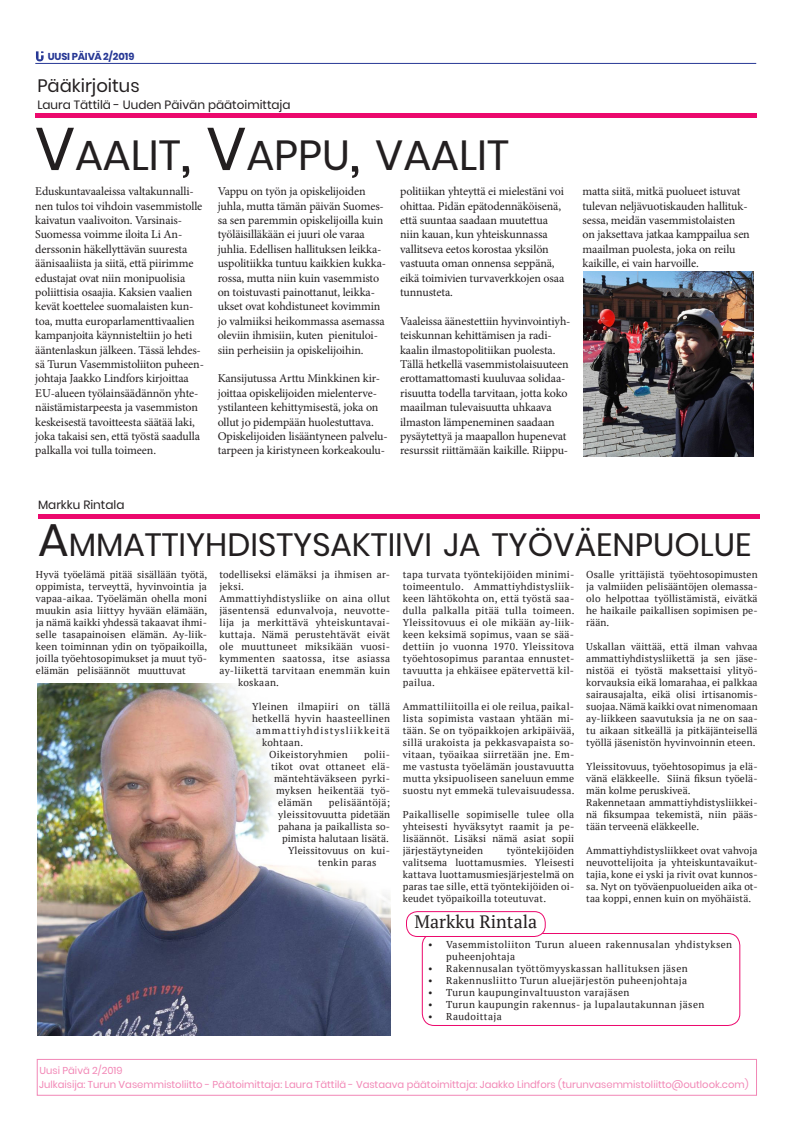
<style>
.page{position:relative;width:794px;height:1134px;background:#fff}
.page>*{position:absolute;margin:0;border:0;box-sizing:border-box;transform-origin:0 0}
.t1{font:42px "Poppins";color:#231f20}
.t2{font:32.2px "Poppins";color:#231f20}
.t3{font:18px "PT Serif";color:#231f20}
.t4{font:18px "Poppins";color:#231f20}
.t5{font:12px/14.4px "Minion Pro";letter-spacing:-.01em;color:#231f20}
.t6{font:12px "Poppins";color:#231f20}
.t7{font:10px/12px "PT Serif";letter-spacing:.03em;color:#231f20;text-align:justify}
.t8{font:10px/12px "PT Serif";letter-spacing:.01em;color:#231f20}
.t9{font:10px "Poppins";color:#f287b6}
.t10{font:10px "PT Serif";letter-spacing:.1em;color:#231f20}
.t11{font:700 10px "Poppins";letter-spacing:-.01em;color:#273895}
.s1{font-size:60px}
.s2{font-size:46px}
</style>
<div class="page">
<img style="left:38px;top:683px;width:353px;height:352px">
<hr style="left:35px;top:63px;width:721px;height:1px;background:#273895">
<svg style="left:36px;top:51px;width:8px;height:10px"></svg>
<hr style="left:36px;top:114px;width:721px;height:4px;background:#ec096d">
<hr style="left:39px;top:515px;width:721px;height:4px;background:#ec096d">
<img style="left:583px;top:271px;width:170px;height:185px">
<div style="left:422px;top:933px;width:318px;height:93px;border:1px solid #ec096d;border-radius:12px"></div>
<div style="left:406px;top:912px;width:139px;height:24px;background:#fff;border-radius:11px"></div>
<div style="left:406px;top:911px;width:140px;height:26px;border:1px solid #ec096d;border-radius:11px"></div>
<div style="left:37px;top:1059px;width:720px;height:37px;border:1px solid #f287b6"></div>
<p class="t11" style="left:48px;top:51px;width:7px">UUSI</p>
<p class="t11" style="left:72px;top:51px;width:64px">PÄIVÄ 2/2019</p>
<h3 class="t4" style="left:37px;top:75px;width:104px">Pääkirjoitus</h3>
<p class="t6" style="left:37px;top:98px;width:255px">Laura Tättilä - Uuden Päivän päätoimittaja</p>
<h1 class="t1" style="left:35px;top:131px;width:476px"><span class="s1">V</span>AALIT<span class="s1">, V</span>APPU<span class="s1">,</span> VAALIT</h1>
<p class="t5" style="left:35px;top:184px;width:170px">Eduskuntavaaleissa valtakunnalli&shy;nen tulos toi vihdoin vasemmistolle kaivatun vaalivoiton. Varsinais-Suomessa voimme iloita Li An&shy;derssonin häkellyttävän suuresta äänisaaliista ja siitä, että piirimme edustajat ovat niin monipuolisia poliittisia osaajia. Kaksien vaalien kevät koettelee suomalaisten kun&shy;toa, mutta europarlamenttivaalien kampanjoita käynnisteltiin jo heti ääntenlaskun jälkeen. Tässä lehdes&shy;sä Turun Vasemmistoliiton puheen&shy;johtaja Jaakko Lindfors kirjoittaa EU-alueen työlainsäädännön yhte&shy;näistämistarpeesta ja vasemmiston keskeisestä tavoitteesta säätää laki, joka takaisi sen, että työstä saadulla palkalla voi tulla toimeen.</p>
<p class="t5" style="left:218px;top:184px;width:170px">Vappu on työn ja opiskelijoiden juhla, mutta tämän päivän Suomes&shy;sa sen paremmin opiskelijoilla kuin työläisilläkään ei juuri ole varaa juhlia. Edellisen hallituksen leikka&shy;uspolitiikka tuntuu kaikkien kukka&shy;rossa, mutta niin kuin vasemmisto on toistuvasti painottanut, leikka&shy;ukset ovat kohdistuneet kovimmin jo valmiiksi heikommassa asemassa oleviin ihmisiin, kuten pienituloi&shy;siin perheisiin ja opiskelijoihin.</p>
<p class="t5" style="left:218px;top:371px;width:171px">Kansijutussa Arttu Minkkinen kir&shy;joittaa opiskelijoiden mielenterve&shy;ystilanteen kehittymisestä, joka on ollut jo pidempään huolestuttava.<br>Opiskelijoiden lisääntyneen palvelu&shy;tarpeen ja kiristyneen korkeakoulu-</p>
<p class="t5" style="left:400px;top:184px;width:166px">politiikan yhteyttä ei mielestäni voi ohittaa. Pidän epätodennäköisenä, että suuntaa saadaan muutettua niin kauan, kun yhteiskunnassa vallitseva eetos korostaa yksilön vastuuta oman onnensa seppänä, eikä toimivien turvaverkkojen osaa tunnusteta.</p>
<p class="t5" style="left:400px;top:314px;width:172px">Vaaleissa äänestettiin hyvinvointiyh&shy;teiskunnan kehittämisen ja radi&shy;kaalin ilmastopolitiikan puolesta.<br>Tällä hetkellä vasemmistolaisuuteen erottamattomasti kuuluvaa solidaa&shy;risuutta todella tarvitaan, jotta koko maailman tulevaisuutta uhkaava ilmaston lämpeneminen saadaan pysäytettyä ja maapallon hupenevat resurssit riittämään kaikille. Riippu-</p>
<p class="t5" style="left:582px;top:184px;width:169px">matta siitä, mitkä puolueet istuvat tulevan neljävuotiskauden hallituk&shy;sessa, meidän vasemmistolaisten on jaksettava jatkaa kamppailua sen maailman puolesta, joka on reilu kaikille, ei vain harvoille.</p>
<p class="t6" style="left:38px;top:498px;width:88px">Markku Rintala</p>
<h2 class="t2" style="left:38px;top:526px;width:715px"><span class="s2">A</span>MMATTIYHDISTYSAKTIIVI JA TYÖVÄENPUOLUE</h2>
<p class="t7" style="left:36px;top:568px;width:173px">Hyvä työelämä pitää sisällään työtä, oppimista, terveyttä, hyvinvointia ja vapaa-aikaa. Työelämän ohella moni muukin asia liittyy hyvään elämään, ja nämä kaikki yhdessä takaavat ihmi&shy;selle tasapainoisen elämän. Ay-liik&shy;keen toiminnan ydin on työpaikoilla, joilla työehtosopimukset ja muut työ&shy;elämän pelisäännöt muuttuvat</p>
<p class="t7" style="left:219px;top:568px;width:172px">todelliseksi elämäksi ja ihmisen ar-</p>
<p class="t7" style="left:219px;top:580px;width:26px">jeksi.</p>
<p class="t7" style="left:219px;top:592px;width:172px">Ammattiyhdistysliike on aina ollut</p>
<p class="t7" style="left:219px;top:604px;width:172px">jäsentensä edunvalvoja, neuvotte-</p>
<p class="t7" style="left:219px;top:616px;width:172px">lija ja merkittävä yhteiskuntavai-</p>
<p class="t7" style="left:219px;top:628px;width:172px">kuttaja. Nämä perustehtävät eivät</p>
<p class="t7" style="left:219px;top:640px;width:172px">ole muuttuneet miksikään vuosi-</p>
<p class="t7" style="left:219px;top:652px;width:172px">kymmenten saatossa, itse asiassa</p>
<p class="t7" style="left:219px;top:664px;width:172px">ay-liikettä tarvitaan enemmän kuin</p>
<p class="t7" style="left:238px;top:676px;width:42px">koskaan.</p>
<p class="t7" style="left:252px;top:700px;width:140px">Yleinen ilmapiiri on tällä</p>
<p class="t7" style="left:252px;top:712px;width:139px">hetkellä hyvin haasteellinen</p>
<p class="t10" style="left:256px;top:724px;width:135px">ammattiyhdistysliikkeitä</p>
<p class="t7" style="left:262px;top:736px;width:43px">kohtaan.</p>
<p class="t7" style="left:269px;top:748px;width:80px">Oikeistoryhmien</p>
<p class="t7" style="left:364px;top:748px;width:27px">polii-</p>
<p class="t7" style="left:271px;top:760px;width:120px">tikot ovat ottaneet elä-</p>
<p class="t7" style="left:274px;top:772px;width:117px">mäntehtäväkseen pyrki-</p>
<p class="t7" style="left:276px;top:784px;width:115px">myksen heikentää työ-</p>
<p class="t7" style="left:278px;top:796px;width:36px">elämän</p>
<p class="t7" style="left:329px;top:796px;width:63px">pelisääntöjä;</p>
<p class="t8" style="left:278px;top:808px;width:114px">yleissitovuutta pidetään</p>
<p class="t8" style="left:278px;top:820px;width:113px">pahana ja paikallista so-</p>
<p class="t8" style="left:282px;top:832px;width:108px">pimista halutaan lisätä.</p>
<p class="t8" style="left:288px;top:844px;width:103px">Yleissitovuus on kui-</p>
<p class="t7" style="left:318px;top:856px;width:60px">tenkin paras</p>
<p class="t7" style="left:403px;top:568px;width:173px">tapa turvata työntekijöiden minimi&shy;toimeentulo. Ammattiyhdistysliik&shy;keen lähtökohta on, että työstä saa&shy;dulla palkalla pitää tulla toimeen.<br>Yleissitovuus ei ole mikään ay-liik&shy;keen keksimä sopimus, vaan se sää&shy;dettiin jo vuonna 1970. Yleissitova työehtosopimus parantaa ennustet&shy;tavuutta ja ehkäisee epätervettä kil&shy;pailua.</p>
<p class="t7" style="left:403px;top:700px;width:173px">Ammattiliitoilla ei ole reilua, paikal&shy;lista sopimista vastaan yhtään mi&shy;tään. Se on työpaikkojen arkipäivää, sillä urakoista ja pekkasvapaista so&shy;vitaan, työaikaa siirretään jne. Em&shy;me vastusta työelämän joustavuutta mutta yksipuoliseen saneluun emme suostu nyt emmekä tulevaisuudessa.</p>
<p class="t7" style="left:403px;top:808px;width:173px">Paikalliselle sopimiselle tulee olla yhteisesti hyväksytyt raamit ja pe&shy;lisäännöt. Lisäksi nämä asiat sopii järjestäytyneiden</p>
<p class="t7" style="left:403px;top:844px;width:173px;text-indent:104px">työntekijöiden valitsema luottamusmies. Yleisesti kattava luottamusmiesjärjestelmä on paras tae sille, että työntekijöiden oi&shy;keudet työpaikoilla toteutuvat.</p>
<h3 class="t3" style="left:414px;top:910px;width:124px">Markku Rintala</h3>
<p class="t7" style="left:586px;top:568px;width:173px">Osalle yrittäjistä työehtosopimusten ja valmiiden pelisääntöjen olemassa&shy;olo helpottaa työllistämistä, eivätkä he haikaile paikallisen sopimisen pe&shy;rään.</p>
<p class="t7" style="left:586px;top:640px;width:173px">Uskallan väittää, että ilman vahvaa ammattiyhdistysliikettä ja sen jäse&shy;nistöä ei työstä maksettaisi ylityö&shy;korvauksia eikä lomarahaa, ei palkkaa sairausajalta, eikä olisi irtisanomis&shy;suojaa. Nämä kaikki ovat nimenomaan ay-liikkeen saavutuksia ja ne on saa&shy;tu aikaan sitkeällä ja pitkäjänteisellä työllä jäsenistön hyvinvoinnin eteen.</p>
<p class="t8" style="left:586px;top:760px;width:173px">Yleissitovuus, työehtosopimus ja elä&shy;vänä eläkkeelle. Siinä fiksun työelä&shy;män kolme peruskiveä.<br>Rakennetaan ammattiyhdistysliikkei&shy;nä fiksumpaa tekemistä, niin pääs&shy;tään terveenä eläkkeelle.</p>
<p class="t7" style="left:586px;top:844px;width:173px">Ammattiyhdistysliikkeet ovat vahvoja neuvottelijoita ja yhteiskuntavaikut&shy;tajia, kone ei yski ja rivit ovat kunnos&shy;sa. Nyt on työväenpuolueiden aika ot&shy;taa koppi, ennen kuin on myöhäistä.</p>
<p class="t7" style="left:446px;top:938px;width:287px;text-indent:-18px">• Vasemmistoliiton Turun alueen rakennusalan yhdistyksen puheenjohtaja</p>
<p class="t7" style="left:428px;top:962px;width:261px">• Rakennusalan työttömyyskassan hallituksen jäsen</p>
<p class="t7" style="left:428px;top:974px;width:260px">• Rakennusliitto Turun aluejärjestön puheenjohtaja</p>
<p class="t7" style="left:428px;top:986px;width:203px">• Turun kaupunginvaltuuston varajäsen</p>
<p class="t7" style="left:428px;top:998px;width:278px">• Turun kaupungin rakennus- ja lupalautakunnan jäsen</p>
<p class="t7" style="left:428px;top:1010px;width:75px">• Raudoittaja</p>
<p class="t9" style="left:40px;top:1064px;width:84px">Uusi Päivä 2/2019</p>
<p class="t9" style="left:39px;top:1078px;width:711px">Julkaisija: Turun Vasemmistoliitto - Päätoimittaja: Laura Tättilä - Vastaava päätoimittaja: Jaakko Lindfors (turunvasemmistoliitto@outlook.com)</p>
</div>
